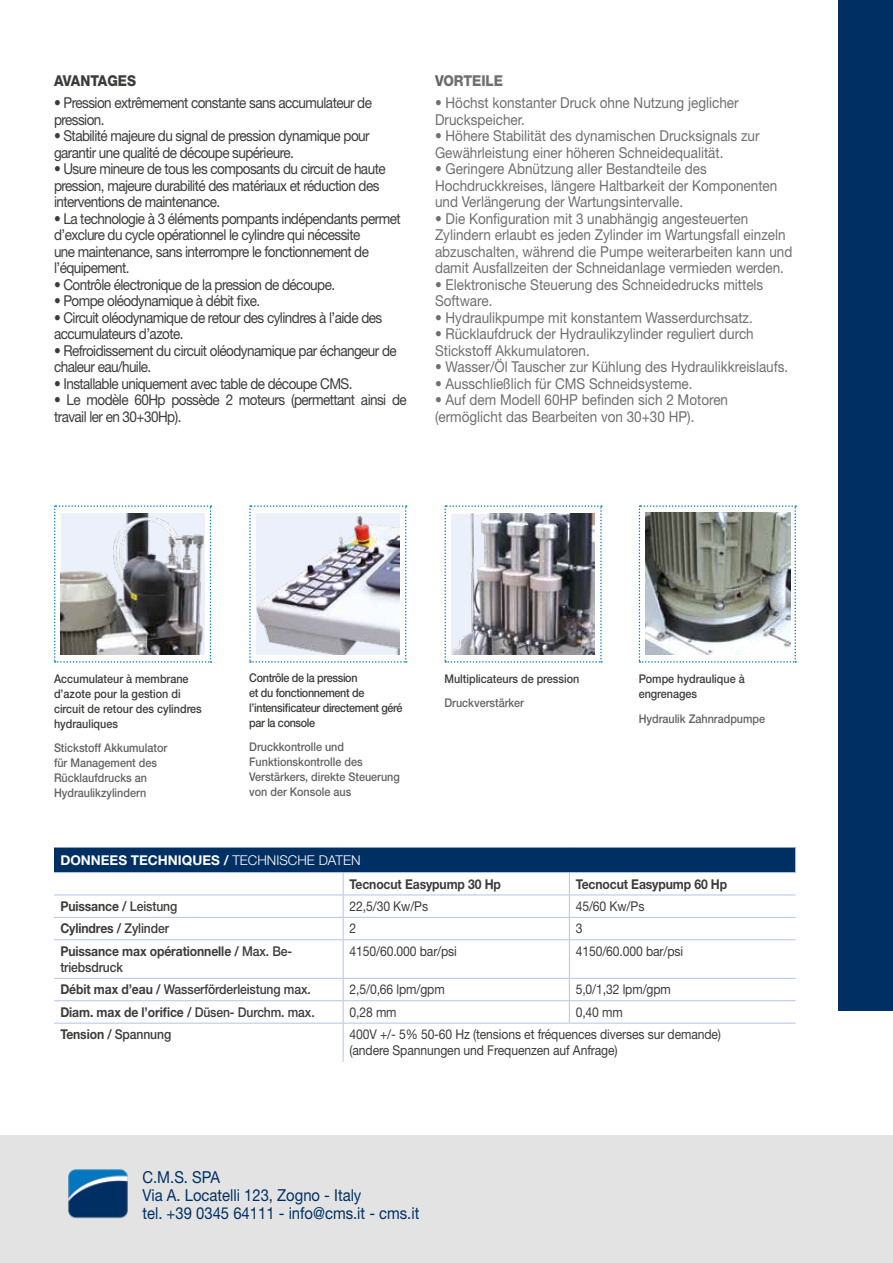
<style>
.page{position:relative;width:893px;height:1263px;background:#fff}
.page>*{position:absolute;margin:0;border:0;box-sizing:border-box;transform-origin:0 0}
.t1{font:16.5px/18px "Helvetica Neue LT Std";color:#003063;scale:.9 1}
.t2{font:15px/16.5px "Helvetica Neue LT Std";color:#706f6f;scale:.9 1}
.t3{font:15px/16.5px "Helvetica Neue LT Std";letter-spacing:-.04em;color:#3c3c3b;scale:.9 1}
.t4{font:800 15px "Helvetica Neue LT Std";color:#3c3c3b;scale:.9 1}
.t5{font:800 15px "Helvetica Neue LT Std";color:#706f6f;scale:.9 1}
.t6{font:13.5px/16.2px "Helvetica Neue LT Std";letter-spacing:-.01em;color:#3c3c3b;scale:.9 1}
.t7{font:700 13.5px/24px "Helvetica Neue LT Std";letter-spacing:-.01em;color:#3c3c3b;scale:.9 1}
.t8{font:500 13.5px "Helvetica Neue LT Std";letter-spacing:-.01em;color:#3c3c3b;scale:.9 1}
.t9{font:500 12px/15px "Helvetica Neue LT Std";color:#646363;scale:.9 1}
.t10{font:500 12px/15px "Helvetica Neue LT Std";color:#3c3c3b;scale:.9 1}
.t11{font:500 12px/15px "Helvetica Neue LT Std";letter-spacing:-.03em;color:#3c3c3b;scale:.9 1}
.s1{color:#646363}
.s2{color:#fff}
.s3{font-weight:300;color:#fff}
.s4{font-weight:500}
.s5{font-weight:700}
</style>
<div class="page">
<div style="left:839px;top:0;width:54px;height:1011px;background:#003063"></div>
<div style="left:0;top:1135px;width:893px;height:128px;background:#e3e3e3"></div>
<img style="left:68px;top:1169px;width:60px;height:50px">
<svg style="left:54px;top:505px;width:157px;height:158px"></svg>
<img style="left:61px;top:513px;width:143px;height:142px">
<svg style="left:249px;top:505px;width:158px;height:158px"></svg>
<img style="left:256px;top:513px;width:143px;height:142px">
<svg style="left:444px;top:505px;width:158px;height:158px"></svg>
<img style="left:451px;top:514px;width:144px;height:140px">
<svg style="left:639px;top:505px;width:157px;height:158px"></svg>
<img style="left:646px;top:513px;width:144px;height:141px">
<div style="left:54px;top:847px;width:742px;height:25px;background:#003063"></div>
<svg style="left:54px;top:873px;width:742px;height:189px"></svg>
<svg style="left:344px;top:940px;width:452px;height:122px"></svg>
<svg style="left:795px;top:848px;width:1px;height:24px"></svg>
<hr style="left:343px;top:894px;width:226px;height:1px;background:#b3c5e6">
<hr style="left:569px;top:894px;width:227px;height:1px;background:#b3c5e6">
<hr style="left:54px;top:917px;width:289px;height:1px;background:#b3c5e6">
<hr style="left:343px;top:917px;width:226px;height:1px;background:#b3c5e6">
<svg style="left:343px;top:873px;width:1px;height:66px"></svg>
<hr style="left:569px;top:917px;width:227px;height:1px;background:#b3c5e6">
<svg style="left:569px;top:873px;width:1px;height:66px"></svg>
<hr style="left:54px;top:939px;width:289px;height:1px;background:#b3c5e6">
<hr style="left:343px;top:939px;width:226px;height:1px;background:#b3c5e6">
<hr style="left:343px;top:940px;width:1px;height:38px;background:#b3c5e6">
<hr style="left:569px;top:939px;width:227px;height:1px;background:#b3c5e6">
<hr style="left:569px;top:940px;width:1px;height:38px;background:#b3c5e6">
<hr style="left:54px;top:978px;width:289px;height:1px;background:#b3c5e6">
<hr style="left:343px;top:978px;width:226px;height:1px;background:#b3c5e6">
<hr style="left:569px;top:978px;width:227px;height:1px;background:#b3c5e6">
<hr style="left:54px;top:1000px;width:289px;height:1px;background:#b3c5e6">
<hr style="left:343px;top:1000px;width:226px;height:1px;background:#b3c5e6">
<svg style="left:343px;top:979px;width:1px;height:44px"></svg>
<hr style="left:569px;top:1000px;width:227px;height:1px;background:#b3c5e6">
<svg style="left:569px;top:979px;width:1px;height:44px"></svg>
<hr style="left:54px;top:1023px;width:289px;height:1px;background:#b3c5e6">
<hr style="left:343px;top:1023px;width:226px;height:1px;background:#b3c5e6">
<hr style="left:343px;top:1023px;width:1px;height:39px;background:#b3c5e6">
<hr style="left:569px;top:1023px;width:227px;height:1px;background:#b3c5e6">
<hr style="left:54px;top:847px;width:289px;height:1px;background:#fff">
<hr style="left:343px;top:847px;width:226px;height:1px;background:#fff">
<hr style="left:569px;top:847px;width:227px;height:1px;background:#fff">
<hr style="left:54px;top:872px;width:289px;height:1px;background:#b3c5e6">
<hr style="left:343px;top:872px;width:226px;height:1px;background:#b3c5e6">
<hr style="left:569px;top:872px;width:227px;height:1px;background:#b3c5e6">
<hr style="left:54px;top:894px;width:289px;height:1px;background:#b3c5e6">
<p class="t4" style="left:54px;top:71px;width:93px">AVANTAGES</p>
<p class="t3" style="left:54px;top:94px;width:355px">• Pression extrêmement constante sans accumulateur de pression.</p>
<p class="t3" style="left:54px;top:127px;width:352px">• Stabilité majeure du signal de pression dynamique pour garantir une qualité de découpe supérieure.</p>
<p class="t3" style="left:54px;top:160px;width:370px">• Usure mineure de tous les composants du circuit de haute pression, majeure durabilité des matériaux et réduction des interventions de maintenance.</p>
<p class="t3" style="left:54px;top:210px;width:387px">• La technologie à 3 éléments pompants indépendants permet d’exclure du cycle opérationnel le cylindre qui nécessite<br>une maintenance, sans interrompre le fonctionnement de l’équipement.</p>
<p class="t3" style="left:54px;top:276px;width:314px">• Contrôle électronique de la pression de découpe.</p>
<p class="t3" style="left:54px;top:292px;width:231px">• Pompe oléodynamique à débit fixe.</p>
<p class="t3" style="left:54px;top:309px;width:366px">• Circuit oléodynamique de retour des cylindres à l’aide des accumulateurs d’azote.</p>
<p class="t3" style="left:54px;top:342px;width:382px">• Refroidissement du circuit oléodynamique par échangeur de chaleur eau/huile.</p>
<p class="t3" style="left:54px;top:375px;width:333px">• Installable uniquement avec table de découpe CMS.</p>
<p class="t3" style="left:54px;top:391px;width:393px">• Le modèle 60Hp possède 2 moteurs (permettant ainsi de travail ler en 30+30Hp).</p>
<p class="t5" style="left:435px;top:71px;width:77px"><span class="s1">V</span>ORTEILE</p>
<p class="t2" style="left:435px;top:94px;width:339px">• Höchst konstanter Druck ohne Nutzung jeglicher<br>Druckspeicher.</p>
<p class="t2" style="left:435px;top:127px;width:362px">• Höhere Stabilität des dynamischen Drucksignals zur<br>Gewährleistung einer höheren Schneidequalität.</p>
<p class="t2" style="left:435px;top:160px;width:382px">• Geringere Abnützung aller Bestandteile des<br>Hochdruckkreises, längere Haltbarkeit der Komponenten und Verlängerung der Wartungsintervalle.</p>
<p class="t2" style="left:435px;top:210px;width:399px">• Die Konfiguration mit 3 unabhängig angesteuerten Zylindern erlaubt es jeden Zylinder im Wartungsfall einzeln abzuschalten, während die Pumpe weiterarbeiten kann und damit Ausfallzeiten der Schneidanlage vermieden werden.</p>
<p class="t2" style="left:435px;top:276px;width:366px">• Elektronische Steuerung des Schneidedrucks mittels<br>Software.</p>
<p class="t2" style="left:435px;top:309px;width:355px">• Hydraulikpumpe mit konstantem Wasserdurchsatz.</p>
<p class="t2" style="left:435px;top:325px;width:356px">• Rücklaufdruck der Hydraulikzylinder reguliert durch<br>Stickstoff Akkumulatoren.</p>
<p class="t2" style="left:435px;top:358px;width:394px">• Wasser/Öl Tauscher zur Kühlung des Hydraulikkreislaufs.</p>
<p class="t2" style="left:435px;top:375px;width:288px">• Ausschließlich für CMS Schneidsysteme.</p>
<p class="t2" style="left:435px;top:391px;width:327px">• Auf dem Modell 60HP befinden sich 2 Motoren (ermöglicht das Bearbeiten von 30+30 HP).</p>
<p class="t10" style="left:54px;top:671px;width:166px">Accumulateur à membrane d’azote pour la gestion di circuit de retour des cylindres hydrauliques</p>
<p class="t9" style="left:54px;top:740px;width:127px">Stickstoff Akkumulator für Management des<br>Rücklaufdrucks an<br>Hydraulikzylindern</p>
<p class="t11" style="left:249px;top:670px;width:172px">Contrôle de la pression<br>et du fonctionnement de l’intensificateur directement géré par la console</p>
<p class="t9" style="left:249px;top:739px;width:169px">Druckkontrolle und<br>Funktionskontrolle des<br>Verstärkers, direkte Steuerung von der Konsole aus</p>
<p class="t10" style="left:444px;top:671px;width:151px">Multiplicateurs de pression</p>
<p class="t9" style="left:444px;top:695px;width:90px">Druckverstärker</p>
<p class="t10" style="left:639px;top:671px;width:119px">Pompe hydraulique à engrenages</p>
<p class="t9" style="left:639px;top:711px;width:142px">Hydraulik Zahnradpumpe</p>
<p class="t7" style="left:350px;top:847px;width:170px;text-indent:-289px"><span class="s2">DONNEES TECHNIQUES /</span> <span class="s3">TECHNISCHE DATEN<br></span>Tecnocut Easypump 30 Hp</p>
<p class="t7" style="left:576px;top:871px;width:170px">Tecnocut Easypump 60 Hp</p>
<p class="t7" style="left:60px;top:894px;width:131px">Puissance / <span class="s4">Leistung</span></p>
<p class="t6" style="left:350px;top:898px;width:89px">22,5/30 Kw/Ps</p>
<p class="t6" style="left:576px;top:898px;width:78px">45/60 Kw/Ps</p>
<p class="t7" style="left:60px;top:916px;width:122px">Cylindres / <span class="s4">Zylinder</span></p>
<p class="t6" style="left:350px;top:920px;width:9px">2</p>
<p class="t6" style="left:576px;top:920px;width:9px">3</p>
<p class="t7" style="left:60px;top:942px;width:259px;line-height:16.2px">Puissance max opérationnelle / <span class="s4">Max. Be&shy;triebsdruck</span></p>
<p class="t6" style="left:350px;top:943px;width:121px">4150/60.000 bar/psi</p>
<p class="t6" style="left:576px;top:943px;width:121px">4150/60.000 bar/psi</p>
<p class="t8" style="left:60px;top:981px;width:280px"><span class="s5">Débit max d’eau /</span> Wasserförderleistung max.</p>
<p class="t6" style="left:350px;top:981px;width:107px">2,5/0,66 lpm/gpm</p>
<p class="t6" style="left:576px;top:981px;width:107px">5,0/1,32 lpm/gpm</p>
<p class="t7" style="left:60px;top:1000px;width:284px">Diam. max de l’orifice / <span class="s4">Düsen- Durchm. max.</span></p>
<p class="t6" style="left:350px;top:1004px;width:54px">0,28 mm</p>
<p class="t6" style="left:576px;top:1004px;width:54px">0,40 mm</p>
<p class="t8" style="left:60px;top:1026px;width:125px"><span class="s5">Tension</span> / Spannung</p>
<p class="t6" style="left:350px;top:1026px;width:414px">400V +/- 5% 50-60 Hz (tensions et fréquences diverses sur demande) (andere Spannungen und Frequenzen auf Anfrage)</p>
<p class="t1" style="left:142px;top:1167px;width:309px">C.M.S. SPA<br>Via A. Locatelli 123, Zogno - Italy<br>tel. +39 0345 64111 - info@cms.it - cms.it</p>
</div>
